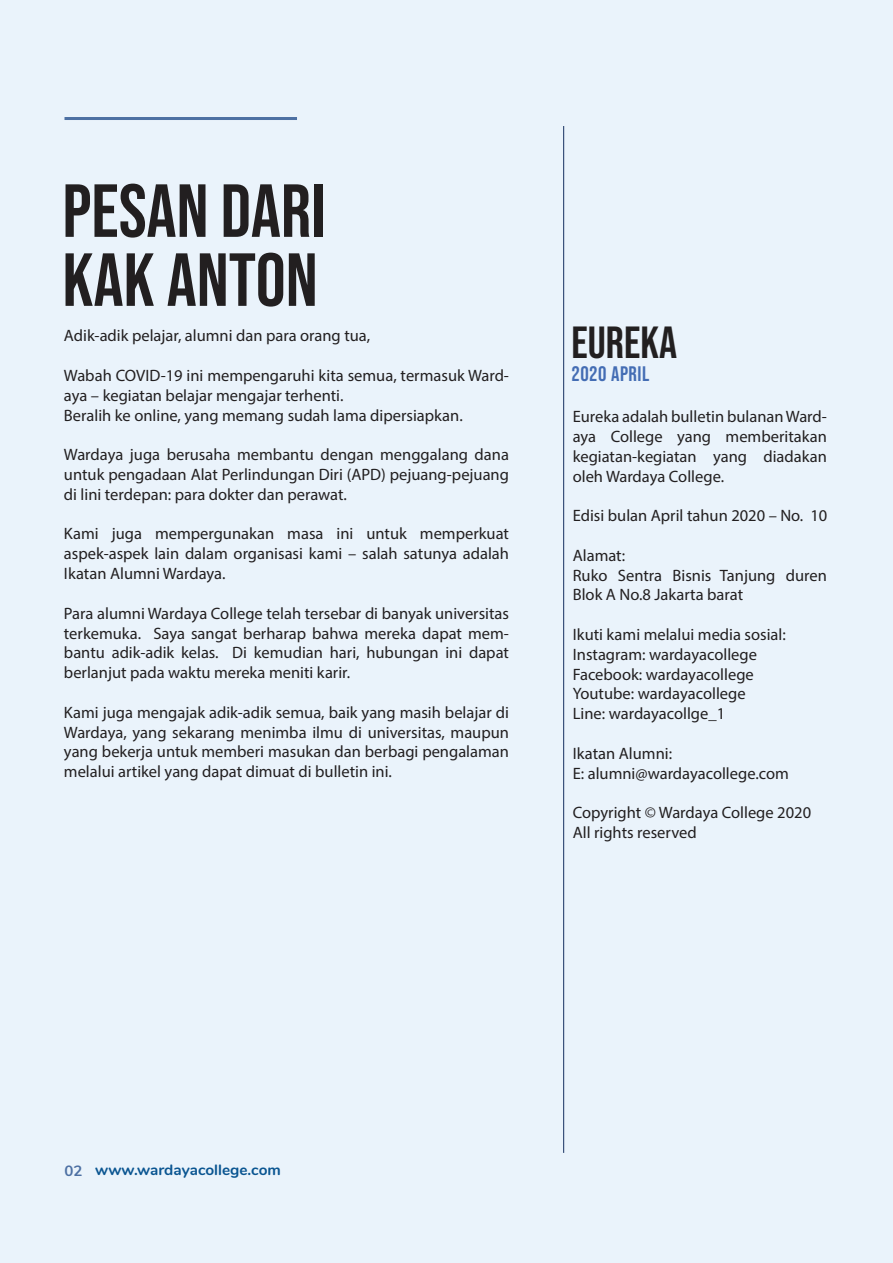
<style>
.page{position:relative;width:893px;height:1263px;background:#eaf3fb}
.page>*{position:absolute;margin:0;border:0;box-sizing:border-box;transform-origin:0 0}
.t1{font:75px/69px "Bebas Neue";color:#221f20}
.t2{font:45px "Bebas Neue";color:#221f20}
.t3{font:21px "Bebas Neue";letter-spacing:.025em;color:#446db4}
.t4{font:16.5px/19.8px "Myriad Pro";color:#221f20}
.t5{font:700 15px "Nunito";color:#0a5591}
.s1{color:#4d70a3}
</style>
<div class="page">
<hr style="left:64px;top:117px;width:233px;height:3px;background:#4d70a3">
<hr style="left:563px;top:126px;width:1px;height:1027px;background:#2d4571">
<h1 class="t1" style="left:62px;top:176px;width:265px">PESAN DARI<br>KAK ANTON</h1>
<p class="t4" style="left:64px;top:326px;width:308px">Adik-adik pelajar, alumni dan para orang tua,</p>
<p class="t4" style="left:64px;top:365px;width:447px">Wabah COVID-19 ini mempengaruhi kita semua, termasuk Ward&shy;aya – kegiatan belajar mengajar terhenti.<br>Beralih ke online, yang memang sudah lama dipersiapkan.</p>
<p class="t4" style="left:64px;top:445px;width:447px;text-align:justify">Wardaya juga berusaha membantu dengan menggalang dana untuk pengadaan Alat Perlindungan Diri (APD) pejuang-pejuang di lini terdepan: para dokter dan perawat.</p>
<p class="t4" style="left:64px;top:524px;width:447px;text-align:justify">Kami juga mempergunakan masa ini untuk memperkuat aspek-aspek lain dalam organisasi kami – salah satunya adalah Ikatan Alumni Wardaya.</p>
<p class="t4" style="left:64px;top:603px;width:447px;text-align:justify">Para alumni Wardaya College telah tersebar di banyak universitas terkemuka. Saya sangat berharap bahwa mereka dapat mem&shy;bantu adik-adik kelas. Di kemudian hari, hubungan ini dapat berlanjut pada waktu mereka meniti karir.</p>
<p class="t4" style="left:64px;top:702px;width:447px;text-align:justify">Kami juga mengajak adik-adik semua, baik yang masih belajar di Wardaya, yang sekarang menimba ilmu di universitas, maupun yang bekerja untuk memberi masukan dan berbagi pengalaman melalui artikel yang dapat dimuat di bulletin ini.</p>
<h2 class="t2" style="left:571px;top:317px;width:107px">EUREKA</h2>
<p class="t3" style="left:571px;top:362px;width:79px">2020 APRIL</p>
<p class="t4" style="left:573px;top:406px;width:256px;text-align:justify">Eureka adalah bulletin bulanan Ward&shy;aya College yang memberitakan kegiatan-kegiatan yang diadakan oleh Wardaya College.</p>
<p class="t4" style="left:573px;top:505px;width:256px">Edisi bulan April tahun 2020 – No. 10</p>
<p class="t4" style="left:573px;top:545px;width:256px">Alamat:<br>Ruko Sentra Bisnis Tanjung duren<br>Blok A No.8 Jakarta barat</p>
<p class="t4" style="left:573px;top:624px;width:215px">Ikuti kami melalui media sosial:<br>Instagram: wardayacollege<br>Facebook: wardayacollege<br>Youtube: wardayacollege<br>Line: wardayacollge_1</p>
<p class="t4" style="left:573px;top:743px;width:218px">Ikatan Alumni:<br>E: alumni@wardayacollege.com</p>
<p class="t4" style="left:573px;top:802px;width:240px">Copyright © Wardaya College 2020<br>All rights reserved</p>
<p class="t5" style="left:64px;top:1159px;width:218px"><span class="s1">02</span> www.wardayacollege.com</p>
</div>
